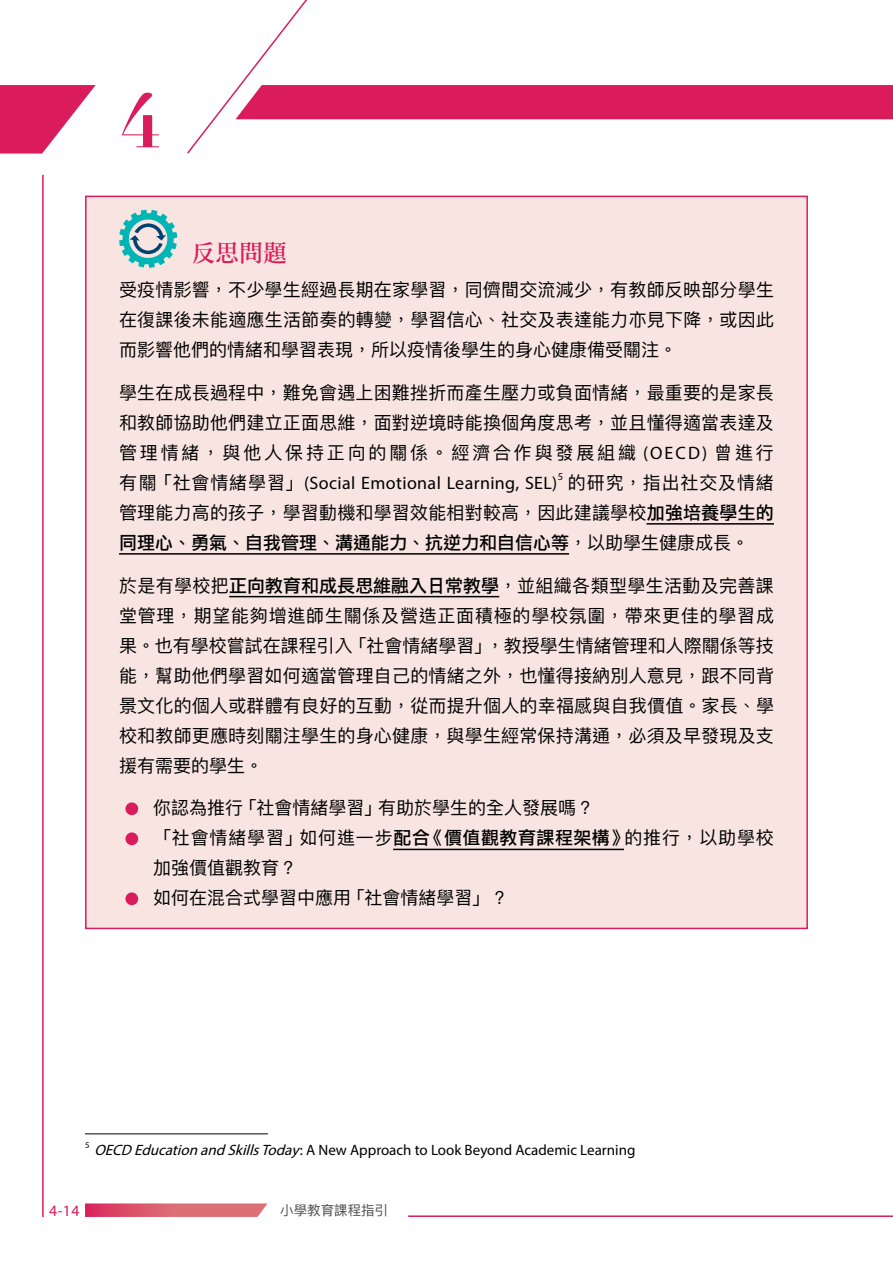
<style>
.page{position:relative;width:893px;height:1263px;background:#fff}
.page>*{position:absolute;margin:0;border:0;box-sizing:border-box;transform-origin:0 0}
.t1{font:700 75px "Didot LT Std";color:#da1c5c}
.標題2{font:24px "DF Li Song W5 WIN BF";color:#da1c5c}
.內文-列點_1{font:18px/30px "Ping Fang HK Regular";letter-spacing:.01em;color:#000;text-align:justify}
.內文-列點_1-2{font:18px/30px "Ping Fang HK Regular";letter-spacing:.045em;color:#000}
.t2{font:15.75px "Myriad Pro";color:#da1c5c}
.相關網址_參考資料{font:15px "Myriad Pro";color:#000}
.t3{font:13.5px "Ping Fang HK Regular";color:#4d4d4f}
.內文-列點_1-3{font:10.5px "Myriad Pro";color:#000}
.相關網址_參考資料-2{font:8.7px "Myriad Pro";color:#000}
.s1{font-family:"Myriad Pro"}
.s2{font-family:"DF Li Hei Md WIN BF"}
.s3{font-style:italic}
</style>
<div class="page">
<div style="left:85px;top:196px;width:723px;height:733px;background:#f8e5e2;border:2px solid #da1c5c"></div>
<hr style="left:42px;top:175px;width:2px;height:1042px;background:#da1c5c">
<hr style="left:408px;top:1215px;width:485px;height:2px;background:#da1c5c">
<svg style="left:0;top:85px;width:96px;height:69px"></svg>
<svg style="left:187px;top:0;width:706px;height:154px"></svg>
<svg style="left:85px;top:1203px;width:182px;height:14px;background:#de6778"></svg>
<hr style="left:646px;top:523px;width:128px;height:2px;background:#000">
<hr style="left:119px;top:553px;width:450px;height:2px;background:#000">
<hr style="left:229px;top:596px;width:270px;height:1px;background:#000">
<hr style="left:393px;top:849px;width:231px;height:1px;background:#000">
<svg style="left:119px;top:210px;width:58px;height:58px"></svg>
<div style="left:125px;top:802px;width:13px;height:13px;background:#da1c5c;border-radius:50%"></div>
<div style="left:125px;top:832px;width:13px;height:13px;background:#da1c5c;border-radius:50%"></div>
<div style="left:125px;top:892px;width:13px;height:13px;background:#da1c5c;border-radius:50%"></div>
<hr style="left:85px;top:1133px;width:183px;height:1px;background:#000">
<h1 class="t1" style="left:119px;top:75px;width:43px">4</h1>
<p class="標題2" style="left:191px;top:241px;width:97px">反思問題</p>
<p class="內文-列點_1" style="left:119px;top:275px;width:656px">受疫情影響，不少學生經過長期在家學習，同儕間交流減少，有教師反映部分學生在復課後未能適應生活節奏的轉變，學習信心、社交及表達能力亦見下降，或因此而影響他們的情緒和學習表現，所以疫情後學生的身心健康備受關注。</p>
<p class="內文-列點_1" style="left:119px;top:378px;width:656px">學生在成長過程中，難免會遇上困難挫折而產生壓力或負面情緒，最重要的是家長和教師協助他們建立正面思維，面對逆境時能換個角度思考，並且懂得適當表達及管理情緒，與他人保持正向的關係。經濟合作與發展組織 <span class="s1">(OECD)</span> 曾進行有關「社會情緒學習」<span class="s1">(Social Emotional Learning, SEL)</span></p>
<p class="內文-列點_1-3" style="left:558px;top:470px;width:7px">5</p>
<p class="內文-列點_1" style="left:119px;top:468px;width:656px;line-height:29.4px;text-indent:449px">的研究，指出社交及情緒管理能力高的孩子，學習動機和學習效能相對較高，因此建議學校<span class="s2">加強培養學生的同理心、勇氣、自我管理、溝通能力、抗逆力和自信心等</span>，以助學生健康成長。</p>
<p class="內文-列點_1" style="left:119px;top:570px;width:656px">於是有學校把<span class="s2">正向教育和成長思維融入日常教學</span>，並組織各類型學生活動及完善課堂管理，期望能夠增進師生關係及營造正面積極的學校氛圍，帶來更佳的學習成果。也有學校嘗試在課程引入「社會情緒學習」，教授學生情緒管理和人際關係等技能，幫助他們學習如何適當管理自己的情緒之外，也懂得接納別人意見，跟不同背景文化的個人或群體有良好的互動，從而提升個人的幸福感與自我價值。家長、學校和教師更應時刻關注學生的身心健康，與學生經常保持溝通，必須及早發現及支援有需要的學生。</p>
<p class="內文-列點_1" style="left:153px;top:793px;width:442px">你認為推行「社會情緒學習」有助於學生的全人發展嗎？</p>
<p class="內文-列點_1-2" style="left:153px;top:823px;width:622px">「社會情緒學習」如何進一步<span class="s2">配合《價值觀教育課程架構》</span>的推行，以助學校加強價值觀教育？</p>
<p class="內文-列點_1" style="left:153px;top:883px;width:357px">如何在混合式學習中應用「社會情緒學習」？</p>
<p class="相關網址_參考資料-2" style="left:85px;top:1139px;width:6px">5</p>
<p class="相關網址_參考資料" style="left:94px;top:1140px;width:542px"><span class="s3">OECD EducationandSkillsToday</span>: A New Approach to Look Beyond Academic Learning</p>
<p class="t2" style="left:49px;top:1201px;width:32px">4-14</p>
<p class="t3" style="left:280px;top:1202px;width:109px">小學教育課程指引</p>
</div>
